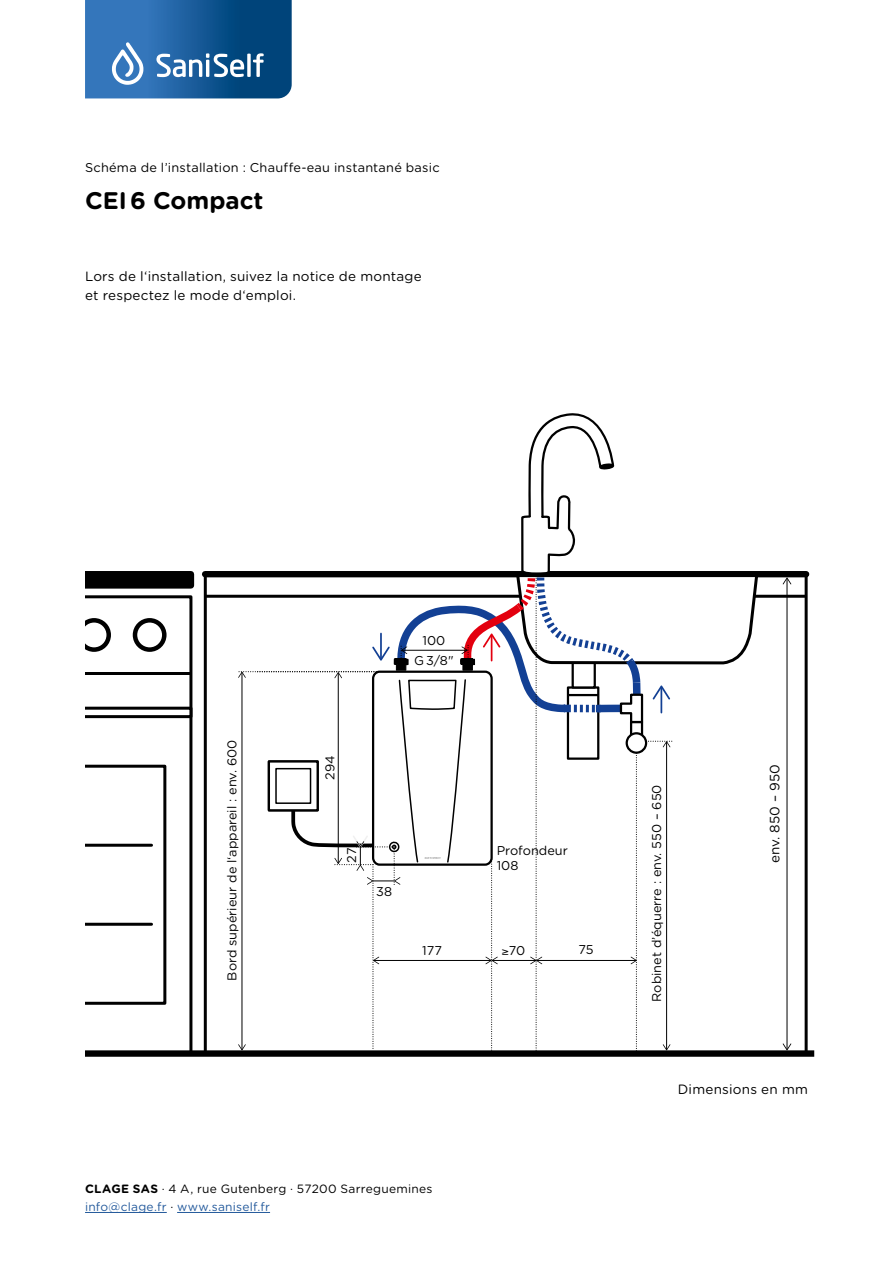
<style>
.page{position:relative;width:893px;height:1263px;background:#fff}
.page>*{position:absolute;margin:0;border:0;box-sizing:border-box;transform-origin:0 0}
.t1{font:700 24px "Gotham Rounded";color:#000}
.t2{font:13.5px/19.5px "Gotham Rounded";letter-spacing:.015em;color:#000}
.t3{font:12.75px/20.9px "Gotham Rounded";color:#000;text-align:center}
.t4{font:12.75px "Gotham Rounded";letter-spacing:.02em;color:#000}
.t5{font:12px/18px "Gotham Rounded";letter-spacing:.02em;color:#000}
.s1{font-weight:700}
.s2{color:#245a9c}
</style>
<div class="page">
<hr style="left:85px;top:1212px;width:82px;height:1px;background:#245a9c">
<hr style="left:177px;top:1212px;width:93px;height:1px;background:#245a9c">
<svg style="left:85px;top:0;width:207px;height:98px;background:#2b6aa3"></svg>
<hr style="left:205px;top:595px;width:601px;height:3px;background:#000">
<div style="left:85px;top:571px;width:109px;height:18px;background:#000"></div>
<hr style="left:204px;top:574px;width:3px;height:478px;background:#000">
<hr style="left:805px;top:574px;width:3px;height:478px;background:#000">
<div style="left:205px;top:571px;width:601px;height:6px;background:#000"></div>
<svg style="left:85px;top:595px;width:107px;height:455px"></svg>
<svg style="left:85px;top:765px;width:81px;height:240px"></svg>
<svg style="left:85px;top:618px;width:26px;height:34px"></svg>
<svg style="left:135px;top:620px;width:29px;height:30px"></svg>
<div style="left:133px;top:618px;width:34px;height:34px;border:4px solid #000;border-radius:50%"></div>
<hr style="left:85px;top:672px;width:106px;height:3px;background:#000">
<svg style="left:85px;top:707px;width:107px;height:11px"></svg>
<hr style="left:85px;top:844px;width:67px;height:3px;background:#000">
<hr style="left:85px;top:923px;width:67px;height:3px;background:#000">
<div style="left:85px;top:1050px;width:729px;height:7px;background:#000"></div>
<hr style="left:787px;top:578px;width:1px;height:471px;background:#000">
<svg style="left:783px;top:577px;width:8px;height:7px"></svg>
<svg style="left:783px;top:1043px;width:8px;height:7px"></svg>
<svg style="left:237px;top:413px;width:523px;height:638px"></svg>
<p class="t4" style="left:85px;top:159px;width:356px">Schéma de l’installation : Chauffe-eau instantané basic</p>
<h1 class="t1" style="left:85px;top:183px;width:180px">CEI 6 Compact</h1>
<p class="t2" style="left:85px;top:266px;width:338px">Lors de l‘installation, suivez la notice de montage et respectez le mode d‘emploi.</p>
<p class="t3" style="left:221px;top:980px;width:242px;rotate:-90deg">Bord supérieur de l‘appareil : env. 600</p>
<p class="t3" style="left:414px;top:629px;width:41px">100<br>G 3/8"</p>
<p class="t3" style="left:319px;top:780px;width:26px;rotate:-90deg">294</p>
<p class="t3" style="left:341px;top:863px;width:17px;rotate:-90deg">27</p>
<p class="t3" style="left:376px;top:880px;width:17px">38</p>
<p class="t3" style="left:497px;top:842px;width:73px;line-height:15.3px;text-align:left">Profondeur<br>108</p>
<p class="t3" style="left:422px;top:939px;width:21px">177</p>
<p class="t3" style="left:502px;top:939px;width:25px">≥70</p>
<p class="t3" style="left:578px;top:939px;width:17px">75</p>
<p class="t5" style="left:85px;top:1179px;width:349px"><span class="s1">CLAGE SAS</span> · 4 A, rue Gutenberg · 57200 Sarreguemines <span class="s2">info@clage.fr</span> · <span class="s2">www.saniself.fr</span></p>
<p class="t3" style="left:646px;top:1002px;width:219px;rotate:-90deg">Robinet d’équerre : env. 550 – 650</p>
<p class="t2" style="left:764px;top:863px;width:100px;rotate:-90deg">env. 850 – 950</p>
<p class="t2" style="left:678px;top:1079px;width:132px">Dimensions en mm</p>
</div>
